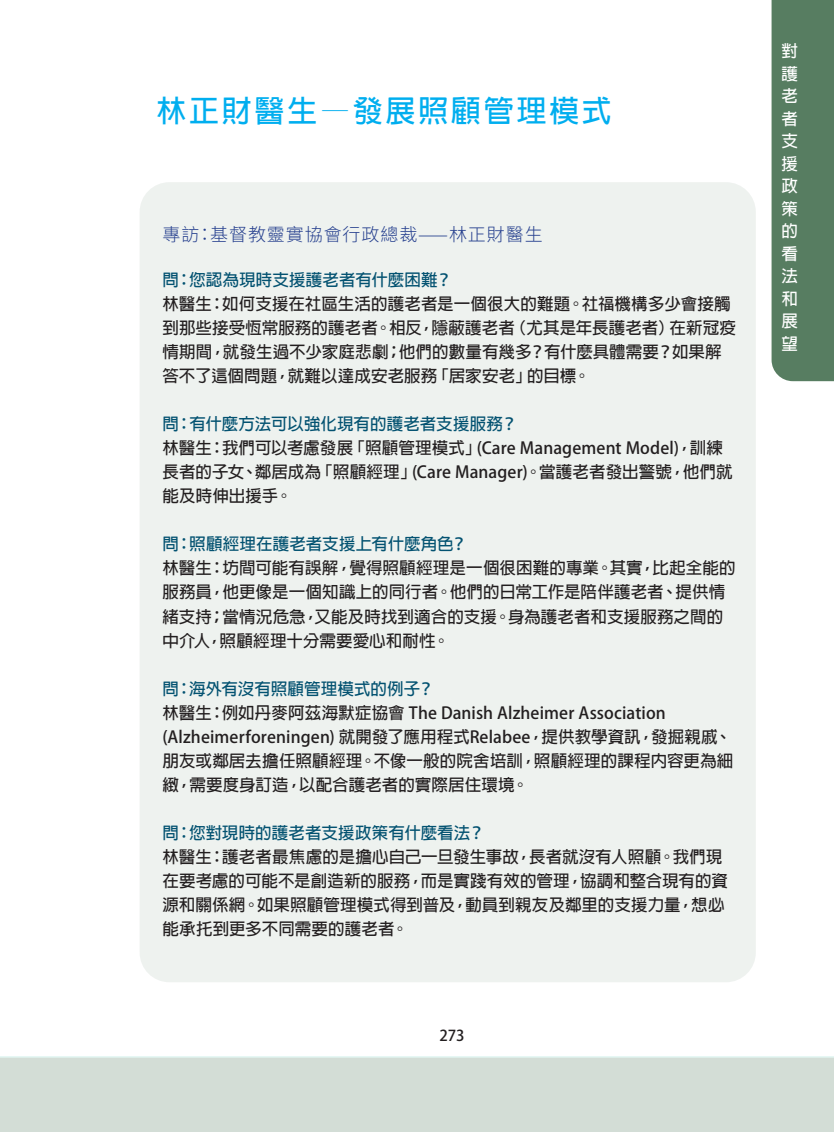
<style>
.page{position:relative;width:834px;height:1132px;background:#fff}
.page>*{position:absolute;margin:0;border:0;box-sizing:border-box;transform-origin:0 0}
.大標題{font:700 30px "Adobe Fan Heiti Std";letter-spacing:.09em;color:#00aeef}
.小標題{font:300 18px "Source Han Sans HK";letter-spacing:.05em;color:#253f8e}
.內文{font:700 16.5px/24px "Adobe Fan Heiti Std";letter-spacing:.005em;color:#231f20}
.內文-2{font:700 16.5px "Adobe Fan Heiti Std";letter-spacing:.005em;color:#035271}
.t1{font:700 16.5px/22.5px "Adobe Fan Heiti Std";color:#fff;text-align:justify}
.t2{font:700 15px "Adobe Fan Heiti Std";color:#231f20}
</style>
<div class="page">
<div style="left:771px;top:0;width:62px;height:381px;background:#577d61"></div>
<div style="left:0;top:1056px;width:833px;height:75px;background:#d3ddd6"></div>
<div style="left:139px;top:182px;width:616px;height:799px;background:#eef2ef;border-radius:30px"></div>
<p class="大標題" style="left:156px;top:93px;width:457px">林正財醫生—發展照顧管理模式</p>
<p class="小標題" style="left:162px;top:224px;width:381px">專訪：基督教靈實協會行政總裁——林正財醫生</p>
<p class="內文-2" style="left:162px;top:270px;width:291px">問：您認為現時支援護老者有什麼困難？</p>
<p class="內文" style="left:162px;top:292px;width:575px">林醫生：如何支援在社區生活的護老者是一個很大的難題。社福機構多少會接觸到那些接受恆常服務的護老者。相反，隱蔽護老者（尤其是年長護老者）在新冠疫情期間，就發生過不少家庭悲劇；他們的數量有幾多？有什麼具體需要？如果解答不了這個問題，就難以達成安老服務「居家安老」的目標。</p>
<p class="內文-2" style="left:162px;top:414px;width:356px">問：有什麼方法可以強化現有的護老者支援服務？</p>
<p class="內文" style="left:162px;top:436px;width:571px">林醫生：我們可以考慮發展「照顧管理模式」(Care Management Model)，訓練長者的子女、鄰居成為「照顧經理」(Care Manager)。當護老者發出警號，他們就能及時伸出援手。</p>
<p class="內文-2" style="left:162px;top:534px;width:306px">問：照顧經理在護老者支援上有什麼角色？</p>
<p class="內文" style="left:162px;top:556px;width:574px">林醫生：坊間可能有誤解，覺得照顧經理是一個很困難的專業。其實，比起全能的服務員，他更像是一個知識上的同行者。他們的日常工作是陪伴護老者、提供情緒支持；當情況危急，又能及時找到適合的支援。身為護老者和支援服務之間的中介人，照顧經理十分需要愛心和耐性。</p>
<p class="內文-2" style="left:162px;top:678px;width:273px">問：海外有沒有照顧管理模式的例子？</p>
<p class="內文" style="left:162px;top:700px;width:572px">林醫生：例如丹麥阿茲海默症協會 The Danish Alzheimer Association (Alzheimerforeningen) 就開發了應用程式Relabee，提供教學資訊，發掘親戚、朋友或鄰居去擔任照顧經理。不像一般的院舍培訓，照顧經理的課程內容更為細緻，需要度身訂造，以配合護老者的實際居住環境。</p>
<p class="內文-2" style="left:162px;top:822px;width:324px">問：您對現時的護老者支援政策有什麼看法？</p>
<p class="內文" style="left:162px;top:844px;width:567px">林醫生：護老者最焦慮的是擔心自己一旦發生事故，長者就沒有人照顧。我們現在要考慮的可能不是創造新的服務，而是實踐有效的管理，協調和整合現有的資源和關係網。如果照顧管理模式得到普及，動員到親友及鄰里的支援力量，想必能承托到更多不同需要的護老者。</p>
<p class="t2" style="left:439px;top:1025px;width:27px">273</p>
<p class="t1" style="left:781px;top:40px;width:18px">對護老者支援政策的看法和展望</p>
</div>
